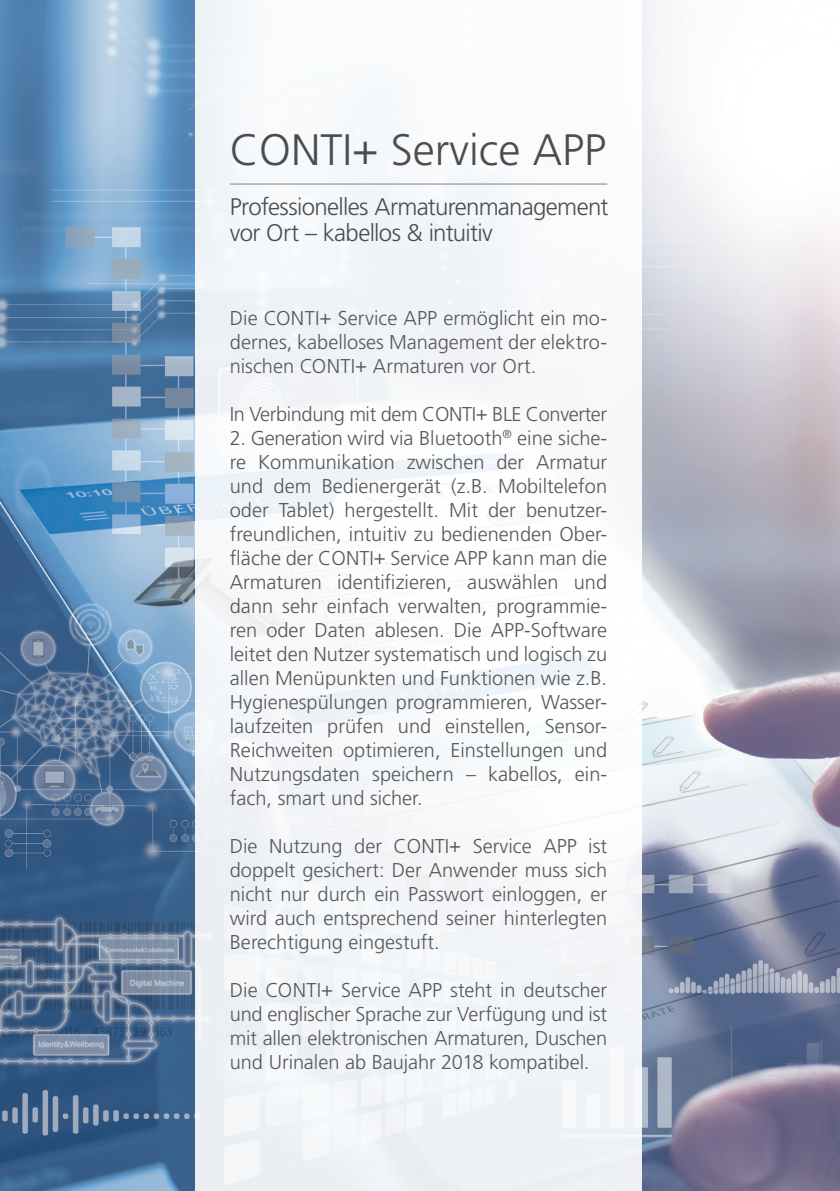
<style>
.page{position:relative;width:840px;height:1191px;background:#fff}
.page>*{position:absolute;margin:0;border:0;box-sizing:border-box;transform-origin:0 0}
.t1{font:300 44px "Frutiger LT Pro";color:#4b4c4d}
.t2{font:300 24px/25.8px "Frutiger LT Pro";letter-spacing:-.03em;color:#4b4c4d}
.t3{font:300 20px/24px "Frutiger LT Pro";color:#57585a;text-align:justify}
.t4{font:300 20px "Frutiger LT Pro";letter-spacing:-.02em;color:#57585a}
</style>
<div class="page">
<img style="left:0;top:0;width:839px;height:1191px">
<div style="left:195px;top:0;width:446px;height:1191px;background:#f6f8fa"></div>
<hr style="left:230px;top:184px;width:377px;height:1px;background:#808285">
<h1 class="t1" style="left:230px;top:124px;width:377px">CONTI+ Service APP</h1>
<p class="t2" style="left:230px;top:194px;width:380px">Professionelles Armaturenmanagement vor Ort – kabellos &amp; intuitiv</p>
<p class="t3" style="left:230px;top:306px;width:378px">Die CONTI+ Service APP ermöglicht ein mo&shy;dernes, kabelloses Management der elektro&shy;nischen CONTI+ Armaturen vor Ort.</p>
<p class="t4" style="left:230px;top:402px;width:378px">In Verbindung mit dem CONTI+ BLE Converter</p>
<p class="t3" style="left:230px;top:426px;width:378px">2. Generation wird via Bluetooth<sup>®</sup> eine siche&shy;re Kommunikation zwischen der Armatur und dem Bedienergerät (z.B. Mobiltelefon oder Tablet) hergestellt. Mit der benutzer&shy;freundlichen, intuitiv zu bedienenden Ober&shy;fläche der CONTI+ Service APP kann man die Armaturen identifizieren, auswählen und dann sehr einfach verwalten, programmie&shy;ren oder Daten ablesen. Die APP-Software leitet den Nutzer systematisch und logisch zu allen Menüpunkten und Funktionen wie z.B.<br>Hygienespülungen programmieren, Wasser&shy;laufzeiten prüfen und einstellen, Sensor-Reichweiten optimieren, Einstellungen und Nutzungsdaten speichern – kabellos, ein&shy;fach, smart und sicher.</p>
<p class="t3" style="left:230px;top:834px;width:378px">Die Nutzung der CONTI+ Service APP ist doppelt gesichert: Der Anwender muss sich nicht nur durch ein Passwort einloggen, er wird auch entsprechend seiner hinterlegten Berechtigung eingestuft.</p>
<p class="t3" style="left:230px;top:978px;width:378px">Die CONTI+ Service APP steht in deutscher und englischer Sprache zur Verfügung und ist mit allen elektronischen Armaturen, Duschen und Urinalen ab Baujahr 2018 kompatibel.</p>
</div>
